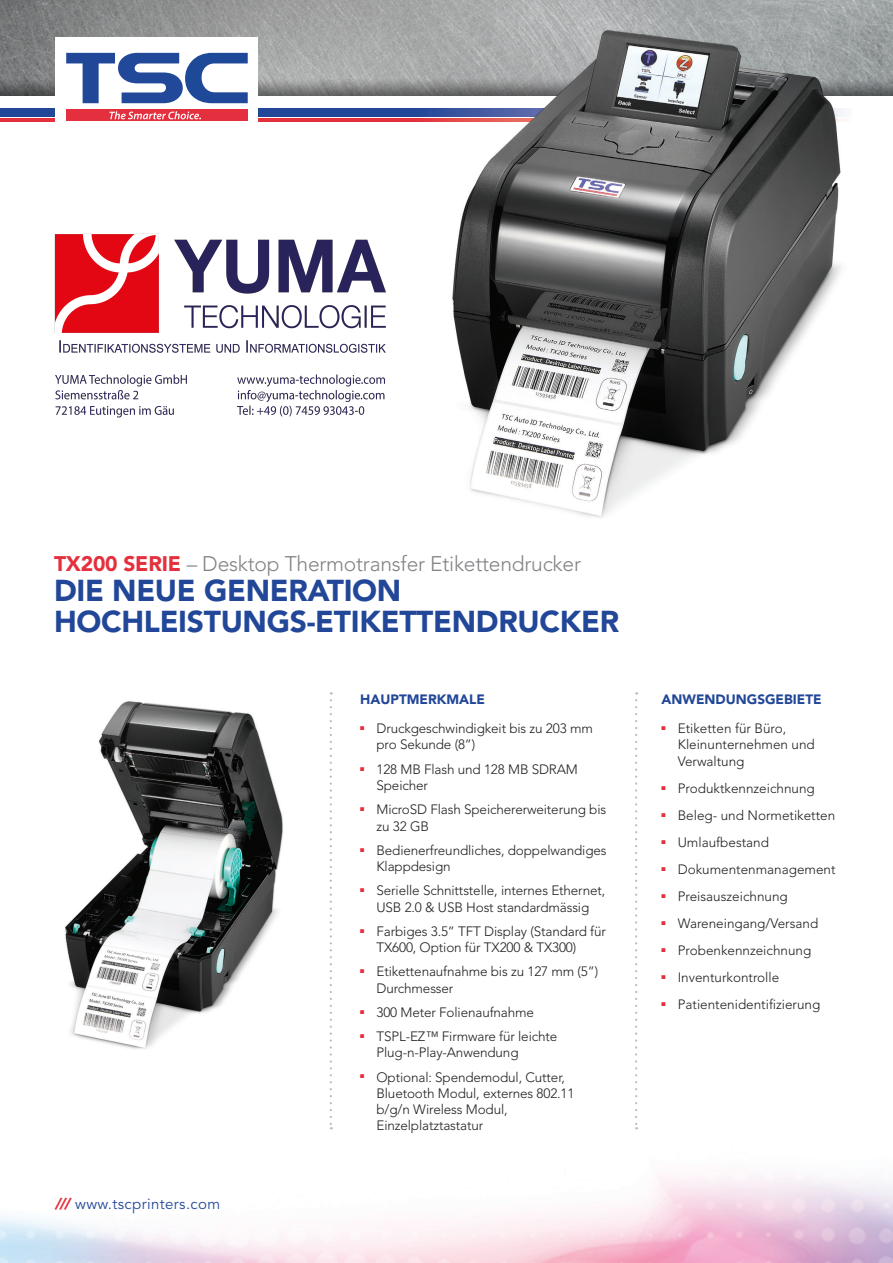
<style>
.page{position:relative;width:893px;height:1263px;background:#fff}
.page>*{position:absolute;margin:0;border:0;box-sizing:border-box;transform-origin:0 0}
.t1{font:900 30px/30px "Avenir LT Std";letter-spacing:-.01em;color:#224798}
.t2{font:300 21px "Avenir";letter-spacing:-.01em;color:#808285}
.t3{font:15px "Avenir";letter-spacing:.025em;color:#224798}
.t4{font:300 13.5px/16.2px "Avenir";letter-spacing:-.01em;color:#231f20}
.t5{font:900 13.5px "Avenir LT Std";color:#224798}
.s1{font-family:"Avenir LT Std";font-weight:900;color:#e4303d}
.s2{font-weight:900;font-style:italic;color:#e4303d}
</style>
<div class="page">
<img style="left:0;top:0;width:893px;height:95px">
<div style="left:0;top:108px;width:851px;height:8px;background:#224798"></div>
<hr style="left:0;top:119px;width:851px;height:2px;background:#e4303d">
<div style="left:55px;top:37px;width:203px;height:153px;background:#fff"></div>
<svg style="left:66px;top:53px;width:182px;height:50px"></svg>
<div style="left:66px;top:110px;width:182px;height:11px;background:#e42f3e"></div>
<svg style="left:109px;top:111px;width:92px;height:8px"></svg>
<svg style="left:635px;top:700px;width:2px;height:429px"></svg>
<svg style="left:330px;top:700px;width:2px;height:429px"></svg>
<img style="left:411px;top:10px;width:456px;height:508px">
<img style="left:453px;top:31px;width:387px;height:485px">
<img style="left:65px;top:701px;width:218px;height:348px">
<img style="left:54px;top:233px;width:331px;height:184px">
<h2 class="t2" style="left:54px;top:552px;width:528px"><span class="s1">TX200 SERIE</span> – Desktop Thermotransfer Etikettendrucker</h2>
<h1 class="t1" style="left:54px;top:576px;width:567px">DIE NEUE GENERATION<br>HOCHLEISTUNGS-ETIKETTENDRUCKER</h1>
<p class="t3" style="left:55px;top:1195px;width:167px"><span class="s2">///</span> www.tscprinters.com</p>
<p class="t5" style="left:360px;top:691px;width:126px">HAUPTMERKMALE</p>
<p class="t4" style="left:376px;top:720px;width:218px;text-indent:-16px"><sup>■</sup> Druckgeschwindigkeit bis zu 203 mm pro Sekunde (8”)</p>
<p class="t4" style="left:376px;top:761px;width:203px;text-indent:-16px"><sup>■</sup> 128 MB Flash und 128 MB SDRAM<br>Speicher</p>
<p class="t4" style="left:376px;top:801px;width:231px;text-indent:-16px"><sup>■</sup> MicroSD Flash Speichererweiterung bis zu 32 GB</p>
<p class="t4" style="left:376px;top:842px;width:232px;text-indent:-16px"><sup>■</sup> Bedienerfreundliches, doppelwandiges<br>Klappdesign</p>
<p class="t4" style="left:360px;top:882px;width:246px;text-align:center"><sup>■</sup> Serielle Schnittstelle, internes Ethernet,<br>USB 2.0 &amp; USB Host standardmässig</p>
<p class="t4" style="left:376px;top:923px;width:231px;text-indent:-16px"><sup>■</sup> Farbiges 3.5” TFT Display (Standard für<br>TX600, Option für TX200 &amp; TX300)</p>
<p class="t4" style="left:376px;top:963px;width:223px;text-indent:-16px"><sup>■</sup> Etikettenaufnahme bis zu 127 mm (5”)<br>Durchmesser</p>
<p class="t4" style="left:360px;top:1004px;width:175px"><sup>■</sup> 300 Meter Folienaufnahme</p>
<p class="t4" style="left:376px;top:1028px;width:182px;text-indent:-16px"><sup>■</sup> TSPL-EZ™ Firmware für leichte<br>Plug-n-Play-Anwendung</p>
<p class="t4" style="left:376px;top:1069px;width:200px;text-indent:-16px"><sup>■</sup> Optional: Spendemodul, Cutter,<br>Bluetooth Modul, externes 802.11 b/g/n Wireless Modul,<br>Einzelplatztastatur</p>
<p class="t5" style="left:662px;top:691px;width:162px">ANWENDUNGSGEBIETE</p>
<p class="t4" style="left:678px;top:720px;width:139px;text-indent:-16px"><sup>■</sup> Etiketten für Büro,<br>Kleinunternehmen und<br>Verwaltung</p>
<p class="t4" style="left:662px;top:780px;width:155px"><sup>■</sup> Produktkennzeichnung</p>
<p class="t4" style="left:662px;top:807px;width:175px"><sup>■</sup> Beleg- und Normetiketten</p>
<p class="t4" style="left:662px;top:834px;width:109px"><sup>■</sup> Umlaufbestand</p>
<p class="t4" style="left:662px;top:861px;width:176px"><sup>■</sup> Dokumentenmanagement</p>
<p class="t4" style="left:662px;top:888px;width:128px"><sup>■</sup> Preisauszeichnung</p>
<p class="t4" style="left:662px;top:915px;width:158px"><sup>■</sup> Wareneingang/Versand</p>
<p class="t4" style="left:662px;top:942px;width:151px"><sup>■</sup> Probenkennzeichnung</p>
<p class="t4" style="left:662px;top:969px;width:119px"><sup>■</sup> Inventurkontrolle</p>
<p class="t4" style="left:662px;top:996px;width:160px"><sup>■</sup> Patientenidentifizierung</p>
</div>
